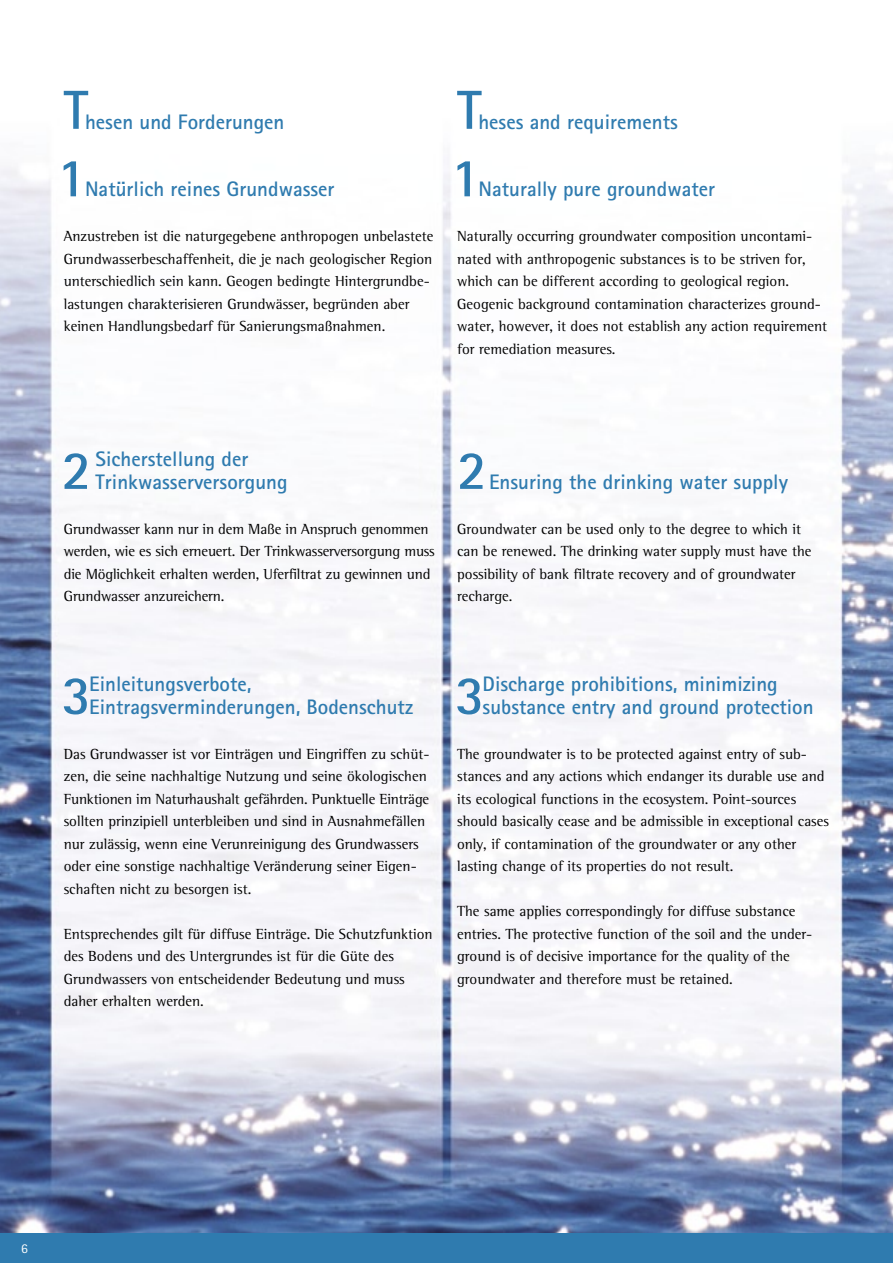
<style>
.page{position:relative;width:893px;height:1263px;background:#fff}
.page>*{position:absolute;margin:0;border:0;box-sizing:border-box;transform-origin:0 0}
.t1{font:700 55.05px "Rotis Sans Serif";color:#2f7baf}
.t2{font:700 21px/22.5px "Rotis Sans Serif";color:#2f7baf}
.t3{font:15px/22.5px "Rotis Semi Serif";color:#000}
.t4{font:13.5px "Rotis Sans Serif";color:#fff}
</style>
<div class="page">
<img style="left:0;top:167px;width:893px;height:1066px">
<div style="left:0;top:1233px;width:893px;height:30px;background:#2f7baf"></div>
<h1 class="t1" style="left:64px;top:75px;width:26px">T</h1>
<h1 class="t1" style="left:457px;top:75px;width:26px">T</h1>
<h1 class="t1" style="left:57px;top:143px;width:31px">1</h1>
<h1 class="t1" style="left:451px;top:143px;width:31px">1</h1>
<h2 class="t2" style="left:85px;top:110px;width:201px">hesen und Forderungen</h2>
<h2 class="t2" style="left:478px;top:110px;width:201px">heses and requirements</h2>
<h2 class="t2" style="left:85px;top:178px;width:251px">Natürlich reines Grundwasser</h2>
<p class="t3" style="left:64px;top:225px;width:371px">Anzustreben ist die naturgegebene anthropogen unbelastete Grundwasserbeschaffenheit, die je nach geologischer Region unterschiedlich sein kann. Geogen bedingte Hintergrundbe&shy;lastungen charakterisieren Grundwässer, begründen aber keinen Handlungsbedarf für Sanierungsmaßnahmen.</p>
<h2 class="t2" style="left:478px;top:178px;width:238px">Naturally pure groundwater</h2>
<p class="t3" style="left:457px;top:225px;width:371px">Naturally occurring groundwater composition uncontami&shy;nated with anthropogenic substances is to be striven for, which can be different according to geological region.<br>Geogenic background contamination characterizes ground&shy;water, however, it does not establish any action requirement for remediation measures.</p>
<h2 class="t2" style="left:96px;top:448px;width:194px">Sicherstellung der<br>Trinkwasserversorgung</h2>
<p class="t3" style="left:64px;top:517px;width:373px">Grundwasser kann nur in dem Maße in Anspruch genommen werden, wie es sich erneuert. Der Trinkwasserversorgung muss die Möglichkeit erhalten werden, Uferfiltrat zu gewinnen und Grundwasser anzureichern.</p>
<h1 class="t1" style="left:62px;top:435px;width:31px">2</h1>
<h1 class="t1" style="left:457px;top:435px;width:31px">2</h1>
<h2 class="t2" style="left:489px;top:470px;width:301px">Ensuring the drinking water supply</h2>
<p class="t3" style="left:457px;top:517px;width:356px">Groundwater can be used only to the degree to which it can be renewed. The drinking water supply must have the possibility of bank filtrate recovery and of groundwater recharge.</p>
<h2 class="t2" style="left:89px;top:673px;width:325px">Einleitungsverbote,<br>Eintragsverminderungen, Bodenschutz</h2>
<p class="t3" style="left:64px;top:742px;width:367px">Das Grundwasser ist vor Einträgen und Eingriffen zu schüt&shy;zen, die seine nachhaltige Nutzung und seine ökologischen Funktionen im Naturhaushalt gefährden. Punktuelle Einträge sollten prinzipiell unterbleiben und sind in Ausnahmefällen nur zulässig, wenn eine Verunreinigung des Grundwassers oder eine sonstige nachhaltige Veränderung seiner Eigen&shy;schaften nicht zu besorgen ist.</p>
<p class="t3" style="left:64px;top:922px;width:370px">Entsprechendes gilt für diffuse Einträge. Die Schutzfunktion des Bodens und des Untergrundes ist für die Güte des Grundwassers von entscheidender Bedeutung und muss daher erhalten werden.</p>
<h2 class="t2" style="left:483px;top:673px;width:332px">Discharge prohibitions, minimizing substance entry and ground protection</h2>
<p class="t3" style="left:457px;top:742px;width:373px">The groundwater is to be protected against entry of sub&shy;stances and any actions which endanger its durable use and its ecological functions in the ecosystem. Point-sources should basically cease and be admissible in exceptional cases only, if contamination of the groundwater or any other lasting change of its properties do not result.</p>
<p class="t3" style="left:457px;top:900px;width:357px">The same applies correspondingly for diffuse substance entries. The protective function of the soil and the under&shy;ground is of decisive importance for the quality of the groundwater and therefore must be retained.</p>
<h1 class="t1" style="left:62px;top:660px;width:31px">3</h1>
<h1 class="t1" style="left:455px;top:660px;width:31px">3</h1>
<p class="t4" style="left:21px;top:1240px;width:8px">6</p>
</div>
